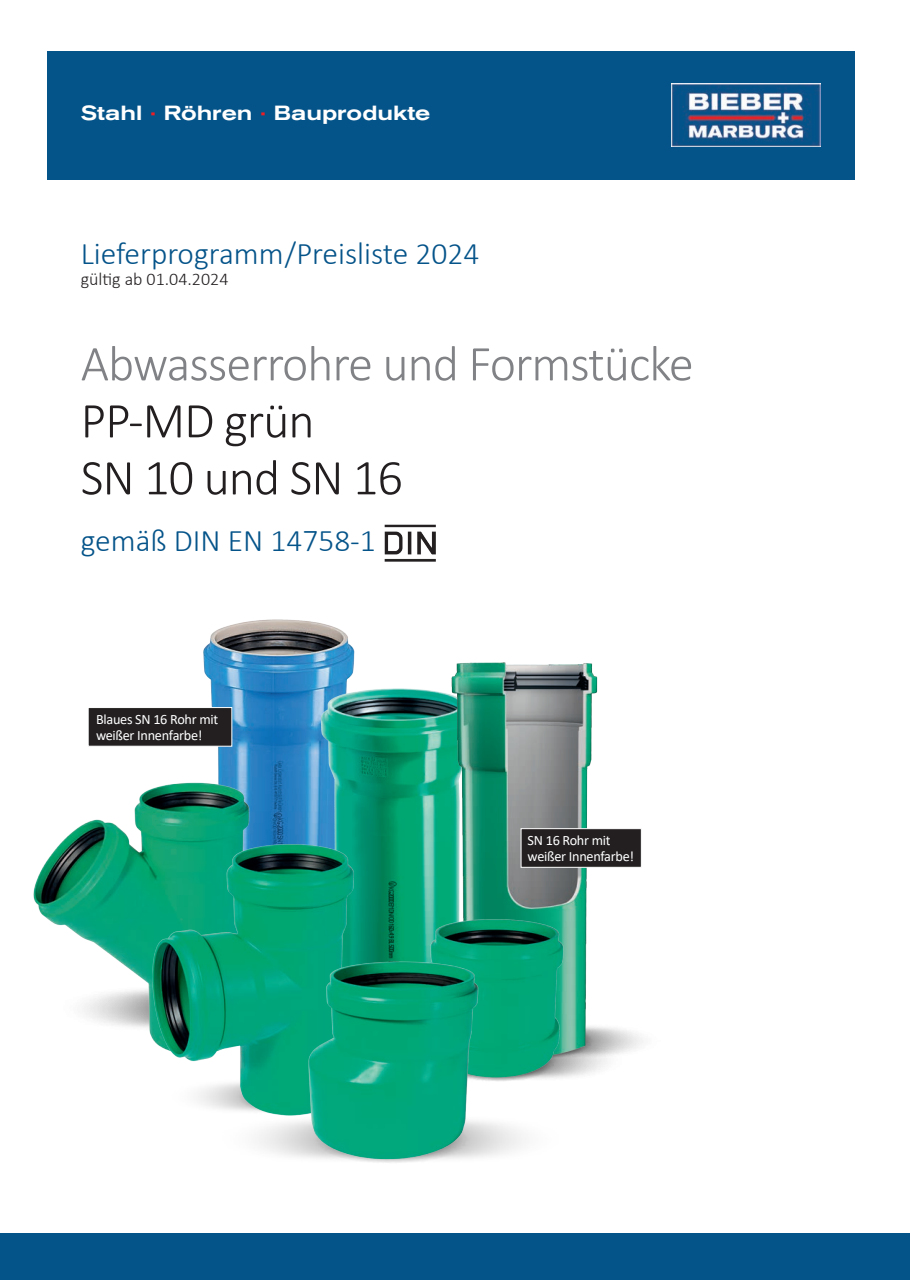
<style>
.page{position:relative;width:910px;height:1280px;background:#fff}
.page>*{position:absolute;margin:0;border:0;box-sizing:border-box;transform-origin:0 0}
.t1{font:300 50.4px/57px "Calibri";letter-spacing:-.02em;color:#808285}
.t2{font:300 31.5px "Calibri";color:#045389}
.t3{font:500 expanded 20.4px "Akzidenz Grotesk BE";color:#fff}
.t4{font:300 18px "Calibri";color:#231f20}
.t5{font:14.25px/16.5px "Calibri";letter-spacing:-.02em;color:#fff}
.s1{color:#ee1d23}
.s2{color:#231f20}
</style>
<div class="page">
<div style="left:47px;top:51px;width:808px;height:128px;background:#045389"></div>
<img style="left:672px;top:84px;width:149px;height:62px">
<img style="left:203px;top:619px;width:152px;height:209px">
<img style="left:302px;top:669px;width:116px;height:264px">
<img style="left:33px;top:745px;width:263px;height:281px">
<img style="left:129px;top:828px;width:272px;height:317px">
<img style="left:418px;top:662px;width:190px;height:397px">
<img style="left:404px;top:904px;width:167px;height:177px">
<img style="left:292px;top:933px;width:201px;height:230px">
<div style="left:521px;top:828px;width:121px;height:40px;background:#231f20;border:1px solid #fff"></div>
<div style="left:88px;top:707px;width:144px;height:40px;background:#231f20;border:1px solid #fff"></div>
<div style="left:0;top:1233px;width:910px;height:47px;background:#045389"></div>
<img style="left:384px;top:524px;width:52px;height:37px">
<p class="t3" style="left:81px;top:101px;width:351px">Stahl <span class="s1">·</span> Röhren <span class="s1">·</span> Bauprodukte</p>
<p class="t2" style="left:81px;top:234px;width:400px">Lieferprogramm/Preisliste 2024</p>
<p class="t4" style="left:81px;top:268px;width:149px">gültig ab 01.04.2024</p>
<p class="t1" style="left:81px;top:335px;width:614px">Abwasserrohre und Formstücke<br><span class="s2">PP-MD grün<br>SN 10 und SN 16</span></p>
<p class="t2" style="left:81px;top:521px;width:297px">gemäß DIN EN 14758-1</p>
<p class="t5" style="left:96px;top:710px;width:124px">Blaues SN 16 Rohr mit weißer Innenfarbe!</p>
<p class="t5" style="left:528px;top:831px;width:108px">SN 16 Rohr mit weißer Innenfarbe!</p>
</div>
